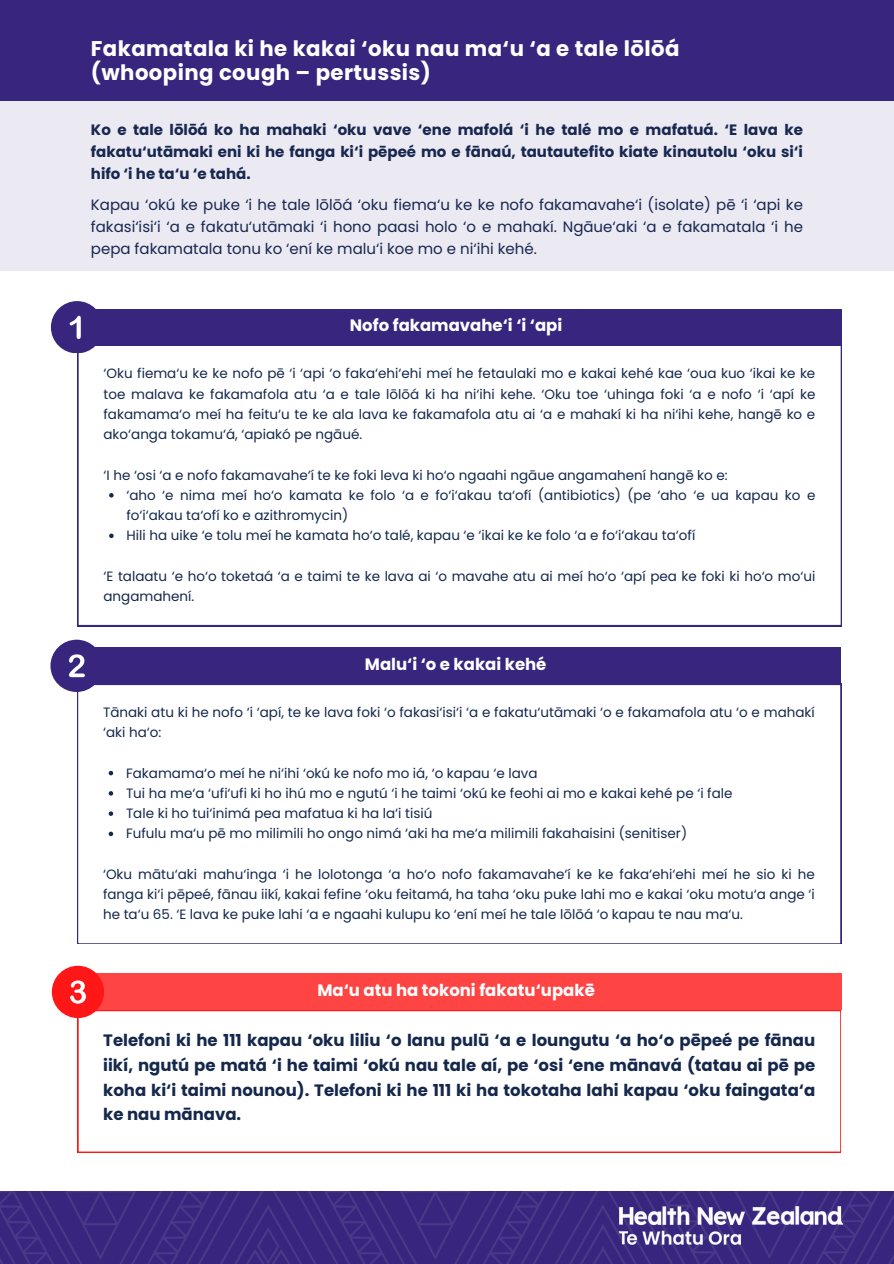
<style>
.page{position:relative;width:894px;height:1264px;background:#fff}
.page>*{position:absolute;margin:0;border:0;box-sizing:border-box;transform-origin:0 0}
.t1{font:700 21.3px/23.7px "Poppins";letter-spacing:.02em;color:#fff}
.t2{font:700 16.5px/24.8px "Poppins";color:#15284c;text-align:justify}
.t3{font:700 16.5px "Poppins";color:#fff}
.t4{font:15px/22px "Poppins";color:#15284c;text-align:justify}
.t5{font:700 15px/22px "Poppins";color:#15284c;text-align:justify}
.t6{font:13.5px/20.2px "Poppins";color:#15284c}
</style>
<div class="page">
<div style="left:0;top:0;width:893px;height:100px;background:#38257d"></div>
<svg style="left:77px;top:684px;width:764px;height:260px"></svg>
<div style="left:77px;top:647px;width:764px;height:37px;background:#38257d"></div>
<svg style="left:109px;top:770px;width:4px;height:5px"></svg>
<svg style="left:109px;top:791px;width:4px;height:4px"></svg>
<svg style="left:109px;top:811px;width:4px;height:4px"></svg>
<svg style="left:109px;top:831px;width:4px;height:5px"></svg>
<div style="left:50px;top:639px;width:52px;height:52px;background:#38257d;border-radius:50%"></div>
<svg style="left:69px;top:654px;width:16px;height:23px"></svg>
<svg style="left:78px;top:1010px;width:762px;height:142px"></svg>
<div style="left:77px;top:973px;width:764px;height:37px;background:#f44"></div>
<div style="left:52px;top:965px;width:52px;height:52px;background:#ff1616;border-radius:50%"></div>
<svg style="left:70px;top:980px;width:16px;height:23px"></svg>
<svg style="left:77px;top:345px;width:764px;height:281px"></svg>
<div style="left:77px;top:309px;width:764px;height:36px;background:#38257d"></div>
<div style="left:51px;top:301px;width:52px;height:52px;background:#38257d;border-radius:50%"></div>
<svg style="left:70px;top:316px;width:11px;height:23px"></svg>
<svg style="left:109px;top:493px;width:5px;height:4px"></svg>
<svg style="left:109px;top:533px;width:5px;height:5px"></svg>
<div style="left:0;top:100px;width:893px;height:171px;background:#ebe9f2"></div>
<img style="left:0;top:1191px;width:893px;height:72px">
<img style="left:617px;top:1205px;width:224px;height:40px">
<p class="t1" style="left:91px;top:37px;width:590px">Fakamatala ki he kakai ‘oku nau ma‘u ‘a e tale lōlōá (whooping cough – pertussis)</p>
<p class="t5" style="left:91px;top:119px;width:713px">Ko e tale lōlōá ko ha mahaki ‘oku vave ‘ene mafolá ‘i he talé mo e mafatuá. ‘E lava ke fakatu‘utāmaki eni ki he fanga ki‘i pēpeé mo e fānaú, tautautefito kiate kinautolu ‘oku si‘i hifo ‘i he ta‘u ‘e tahá.</p>
<p class="t4" style="left:91px;top:194px;width:713px">Kapau ‘okú ke puke ‘i he tale lōlōá ‘oku fiema‘u ke ke nofo fakamavahe‘i (isolate) pē ‘i ‘api ke fakasi‘isi‘i ‘a e fakatu‘utāmaki ‘i hono paasi holo ‘o e mahakí. Ngāue‘aki ‘a e fakamatala ‘i he pepa fakamatala tonu ko ‘ení ke malu‘i koe mo e ni‘ihi kehé.</p>
<p class="t3" style="left:350px;top:314px;width:214px">Nofo fakamavahe‘i ‘i ‘api</p>
<p class="t6" style="left:103px;top:363px;width:713px;text-align:justify">‘Oku fiema‘u ke ke nofo pē ‘i ‘api ‘o faka‘ehi‘ehi meí he fetaulaki mo e kakai kehé kae ‘oua kuo ‘ikai ke ke toe malava ke fakamafola atu ‘a e tale lōlōá ki ha ni‘ihi kehe. ‘Oku toe ‘uhinga foki ‘a e nofo ‘i ‘apí ke fakamama‘o meí ha feitu‘u te ke ala lava ke fakamafola atu ai ‘a e mahakí ki ha ni‘ihi kehe, hangē ko e ako‘anga tokamu‘á, ‘apiakó pe ngāué.</p>
<p class="t6" style="left:103px;top:464px;width:625px">‘I he ‘osi ‘a e nofo fakamavahe‘í te ke foki leva ki ho‘o ngaahi ngāue angamahení hangē ko e:</p>
<p class="t6" style="left:126px;top:485px;width:690px">‘aho ‘e nima meí ho‘o kamata ke folo ‘a e fo‘i‘akau ta‘ofí (antibiotics) (pe ‘aho ‘e ua kapau ko e fo‘i‘akau ta‘ofí ko e azithromycin)</p>
<p class="t6" style="left:126px;top:525px;width:570px">Hili ha uike ‘e tolu meí he kamata ho‘o talé, kapau ‘e ‘ikai ke ke folo ‘a e fo‘i‘akau ta‘ofí</p>
<h2 class="t6" style="left:103px;top:566px;width:713px">‘E talaatu ‘e ho‘o toketaá ‘a e taimi te ke lava ai ‘o mavahe atu ai meí ho‘o ‘apí pea ke foki ki ho‘o mo‘ui angamahení.</h2>
<p class="t3" style="left:365px;top:652px;width:183px">Malu‘i ‘o e kakai kehé</p>
<h1 class="t6" style="left:103px;top:702px;width:713px">Tānaki atu ki he nofo ‘i ‘apí, te ke lava foki ‘o fakasi‘isi‘i ‘a e fakatu‘utāmaki ‘o e fakamafola atu ‘o e mahakí ‘aki ha‘o:</h1>
<h2 class="t6" style="left:126px;top:762px;width:413px">Fakamama‘o meí he ni‘ihi ‘okú ke nofo mo iá, ‘o kapau ‘e lava</h2>
<h3 class="t6" style="left:126px;top:783px;width:608px">Tui ha me‘a ‘ufi‘ufi ki ho ihú mo e ngutú ‘i he taimi ‘okú ke feohi ai mo e kakai kehé pe ‘i fale</h3>
<p class="t6" style="left:126px;top:803px;width:308px">Tale ki ho tui‘inimá pea mafatua ki ha la‘i tisiú</p>
<h2 class="t6" style="left:126px;top:823px;width:562px">Fufulu ma‘u pē mo milimili ho ongo nimá ‘aki ha me‘a milimili fakahaisini (senitiser)</h2>
<p class="t6" style="left:103px;top:864px;width:713px;text-align:justify">‘Oku mātu‘aki mahu‘inga ‘i he lolotonga ‘a ho‘o nofo fakamavahe‘í ke ke faka‘ehi‘ehi meí he sio ki he fanga ki‘i pēpeé, fānau iikí, kakai fefine ‘oku feitamá, ha taha ‘oku puke lahi mo e kakai ‘oku motu‘a ange ‘i he ta‘u 65. ‘E lava ke puke lahi ‘a e ngaahi kulupu ko ‘ení meí he tale lōlōá ‘o kapau te nau ma‘u.</p>
<p class="t3" style="left:317px;top:978px;width:279px">Ma‘u atu ha tokoni fakatu‘upakē</p>
<p class="t2" style="left:103px;top:1027px;width:713px">Telefoni ki he 111 kapau ‘oku liliu ‘o lanu pulū ‘a e loungutu ‘a ho‘o pēpeé pe fānau iikí, ngutú pe matá ‘i he taimi ‘okú nau tale aí, pe ‘osi ‘ene mānavá (tatau ai pē pe koha ki‘i taimi nounou). Telefoni ki he 111 ki ha tokotaha lahi kapau ‘oku faingata‘a ke nau mānava.</p>
</div>
